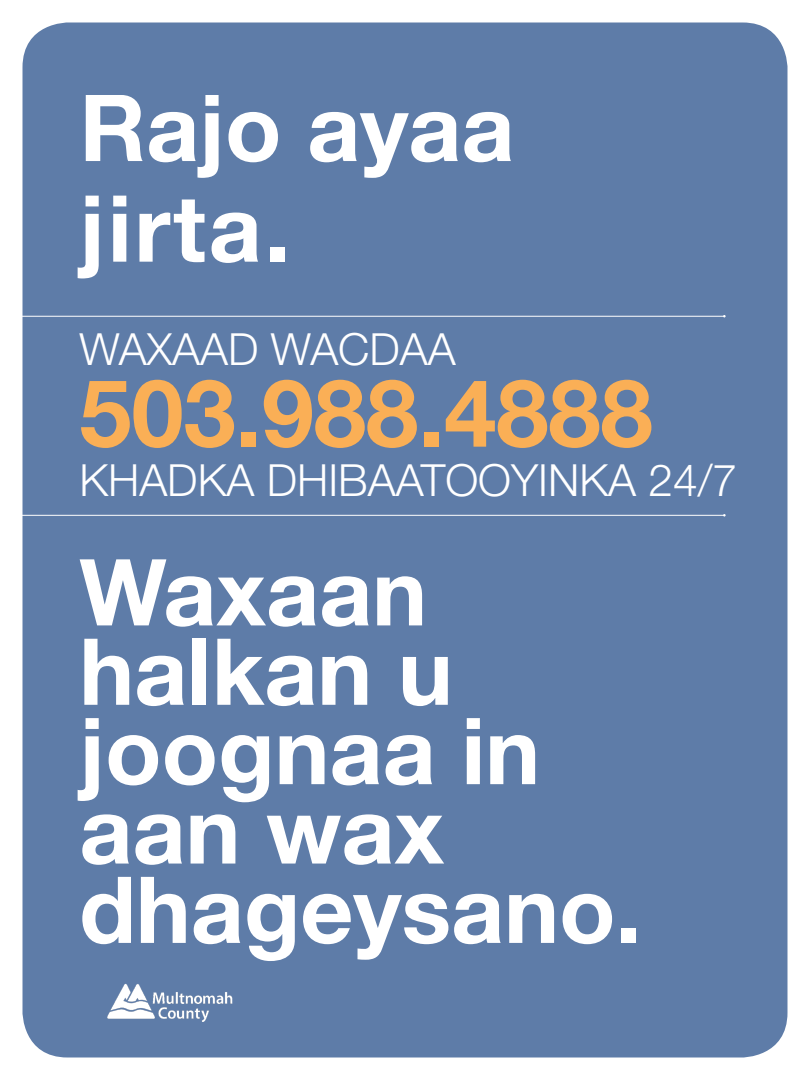
<style>
.page{position:relative;width:810px;height:1080px;background:#fff}
.page>*{position:absolute;margin:0;border:0;box-sizing:border-box;transform-origin:0 0}
.t1{font:700 93.75px "Helvetica Neue LT Std";color:#faaf56}
.t2{font:700 92.5px/79.4px "Helvetica Neue LT Std";color:#fff}
.t3{font:300 44.38px "Helvetica Neue LT Std";color:#fff}
</style>
<div class="page">
<div style="left:22px;top:22px;width:766px;height:1036px;background:#5e7ca8;border-radius:45px"></div>
<hr style="left:10px;top:316px;width:714px;height:1px;background:#fff">
<hr style="left:18px;top:515px;width:706px;height:1px;background:#fff">
<img style="left:107px;top:983px;width:126px;height:39px">
<p class="t2" style="left:79px;top:76px;width:437px;line-height:100.6px">Rajo ayaa jirta.</p>
<p class="t3" style="left:79px;top:323px;width:378px">WAXAAD WACDAA</p>
<p class="t1" style="left:79px;top:355px;width:575px">503.988.4888</p>
<p class="t3" style="left:79px;top:453px;width:659px">KHADKA DHIBAATOOYINKA 24/7</p>
<p class="t2" style="left:79px;top:551px;width:563px">Waxaan halkan u joognaa in aan wax dhageysano.</p>
</div>
